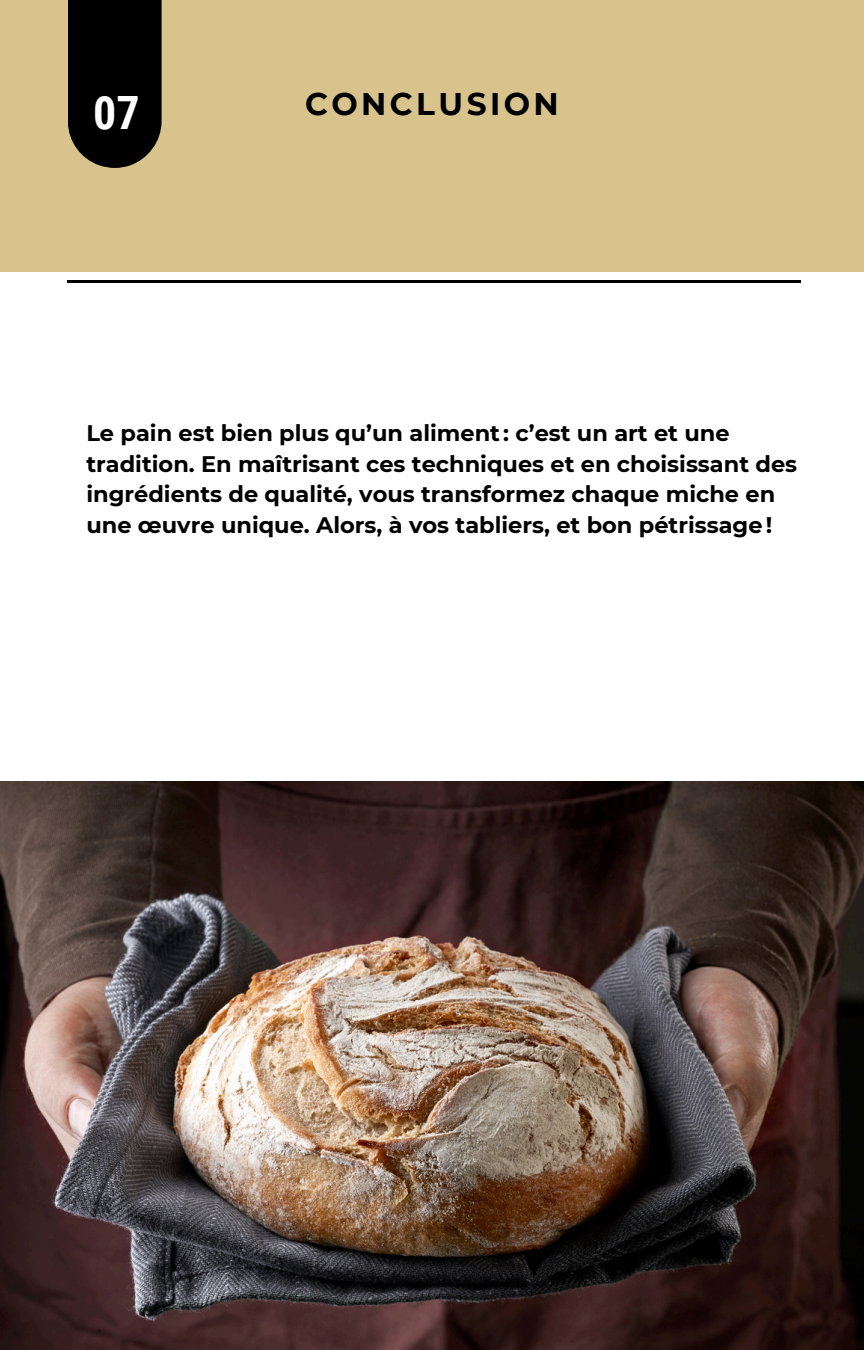
<style>
.page{position:relative;width:864px;height:1350px;background:#fff}
.page>*{position:absolute;margin:0;border:0;box-sizing:border-box;transform-origin:0 0}
.t1{font:700 45.9px "Roboto Condensed";color:#fff}
.t2{font:700 31.28px "Montserrat";letter-spacing:.11em;color:#000}
.t3{font:700 22.5px/30.4px "Montserrat";color:#000}
</style>
<div class="page">
<div style="left:0;top:0;width:864px;height:271px;background:#d8c38d"></div>
<img style="left:0;top:781px;width:864px;height:569px">
<svg style="left:68px;top:0;width:94px;height:168px;background:#0d0c09"></svg>
<hr style="left:68px;top:281px;width:733px;height:1px;background:#000">
<p class="t1" style="left:93px;top:87px;width:48px">07</p>
<p class="t2" style="left:305px;top:85px;width:255px">CONCLUSION</p>
<h1 class="t3" style="left:86px;top:418px;width:712px">Le pain est bien plus qu’un aliment : c’est un art et une tradition. En maîtrisant ces techniques et en choisissant des ingrédients de qualité, vous transformez chaque miche en une œuvre unique. Alors, à vos tabliers, et bon pétrissage!</h1>
</div>
